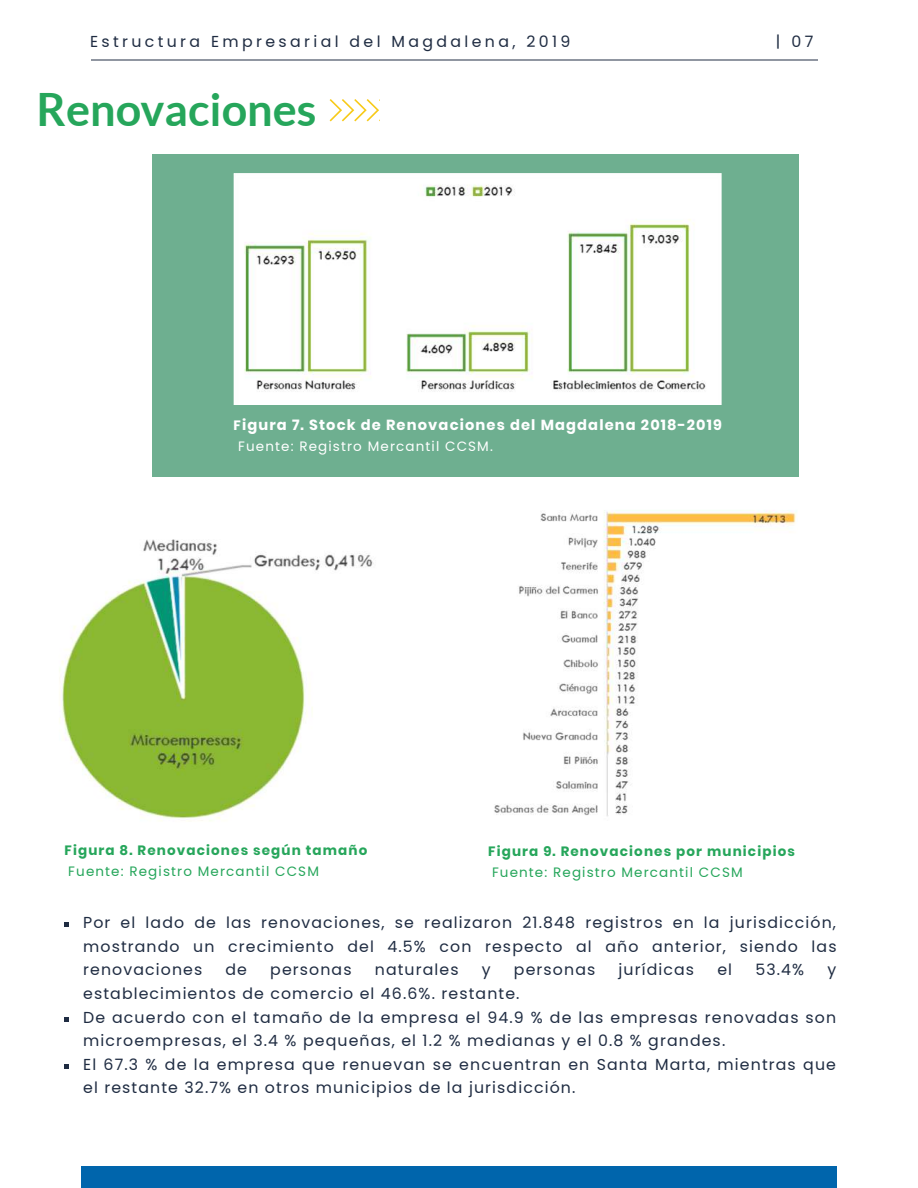
<style>
.page{position:relative;width:918px;height:1188px;background:#fff}
.page>*{position:absolute;margin:0;border:0;box-sizing:border-box;transform-origin:0 0}
.t1{font:700 45px "Lato";color:#26a65b}
.t2{font:15.75px/23.7px "Poppins";letter-spacing:.07em;color:#1f2c42;text-align:justify}
.t3{font:15.75px "Poppins";letter-spacing:.215em;color:#1f2c42}
.t4{font:700 14.7px "Poppins";letter-spacing:.075em;color:#fff}
.t5{font:700 13.5px "Poppins";letter-spacing:.085em;color:#26a65b}
.t6{font:13.5px "Poppins";letter-spacing:.085em;color:#26a65b}
.t7{font:13.5px "Poppins";letter-spacing:.085em;color:#fff}
.s1{font-size:13.5px}
</style>
<div class="page">
<hr style="left:91px;top:59px;width:42px;height:1px;background:#1f2c42">
<hr style="left:133px;top:59px;width:41px;height:1px;background:#1f2c42">
<hr style="left:174px;top:59px;width:42px;height:1px;background:#1f2c42">
<hr style="left:216px;top:59px;width:42px;height:1px;background:#1f2c42">
<hr style="left:258px;top:59px;width:41px;height:1px;background:#1f2c42">
<hr style="left:299px;top:59px;width:42px;height:1px;background:#1f2c42">
<hr style="left:341px;top:59px;width:42px;height:1px;background:#1f2c42">
<hr style="left:383px;top:59px;width:41px;height:1px;background:#1f2c42">
<hr style="left:424px;top:59px;width:42px;height:1px;background:#1f2c42">
<hr style="left:466px;top:59px;width:42px;height:1px;background:#1f2c42">
<hr style="left:508px;top:59px;width:41px;height:1px;background:#1f2c42">
<hr style="left:549px;top:59px;width:42px;height:1px;background:#1f2c42">
<hr style="left:591px;top:59px;width:42px;height:1px;background:#1f2c42">
<hr style="left:633px;top:59px;width:41px;height:1px;background:#1f2c42">
<hr style="left:674px;top:59px;width:42px;height:1px;background:#1f2c42">
<hr style="left:716px;top:59px;width:42px;height:1px;background:#1f2c42">
<hr style="left:758px;top:59px;width:41px;height:1px;background:#1f2c42">
<svg style="left:799px;top:59px;width:19px;height:1px"></svg>
<div style="left:81px;top:1167px;width:756px;height:21px;background:#0065ac"></div>
<div style="left:152px;top:154px;width:647px;height:323px;background:#6eaf90"></div>
<svg style="left:330px;top:99px;width:50px;height:22px"></svg>
<svg style="left:64px;top:923px;width:5px;height:4px"></svg>
<svg style="left:64px;top:1017px;width:5px;height:5px"></svg>
<svg style="left:64px;top:1064px;width:5px;height:5px"></svg>
<img style="left:494px;top:510px;width:303px;height:307px">
<img style="left:234px;top:173px;width:487px;height:232px">
<img style="left:59px;top:539px;width:315px;height:282px">
<p class="t3" style="left:90px;top:32px;width:482px">Estructura Empresarial del Magdalena, 2019</p>
<p class="t2" style="left:776px;top:30px;width:39px">| 07</p>
<h1 class="t1" style="left:37px;top:84px;width:281px">Renovaciones</h1>
<p class="t4" style="left:234px;top:416px;width:490px"><span class="s1">F</span>igura 7. Stock de Renovaciones del Magdalena 2018-2019</p>
<p class="t7" style="left:238px;top:438px;width:256px">Fuente: Registro Mercantil CCSM.</p>
<p class="t5" style="left:65px;top:842px;width:304px">Figura 8. Renovaciones según tamaño</p>
<p class="t6" style="left:68px;top:863px;width:252px">Fuente: Registro Mercantil CCSM</p>
<p class="t5" style="left:488px;top:844px;width:308px">Figura 9. Renovaciones por municipios</p>
<p class="t6" style="left:492px;top:865px;width:252px">Fuente: Registro Mercantil CCSM</p>
<p class="t2" style="left:83px;top:911px;width:755px">Por el lado de las renovaciones, se realizaron 21.848 registros en la jurisdicción, mostrando un crecimiento del 4.5% con respecto al año anterior, siendo las renovaciones</p>
<p class="t2" style="left:226px;top:958px;width:23px">de</p>
<p class="t2" style="left:270px;top:958px;width:83px">personas</p>
<p class="t2" style="left:375px;top:958px;width:85px">naturales</p>
<p class="t2" style="left:482px;top:958px;width:10px">y</p>
<p class="t2" style="left:514px;top:958px;width:83px">personas</p>
<p class="t2" style="left:619px;top:958px;width:77px">jurídicas</p>
<p class="t2" style="left:717px;top:958px;width:16px">el</p>
<p class="t2" style="left:755px;top:958px;width:50px">53.4%</p>
<p class="t2" style="left:827px;top:958px;width:10px">y</p>
<p class="t2" style="left:83px;top:982px;width:755px;text-align:left">establecimientos de comercio el 46.6%. restante.<br>De acuerdo con el tamaño de la empresa el 94.9 % de las empresas renovadas son microempresas, el 3.4 % pequeñas, el 1.2 % medianas y el 0.8 % grandes.<br>El 67.3 % de la empresa que renuevan se encuentran en Santa Marta, mientras que el restante 32.7% en otros municipios de la jurisdicción.</p>
</div>
